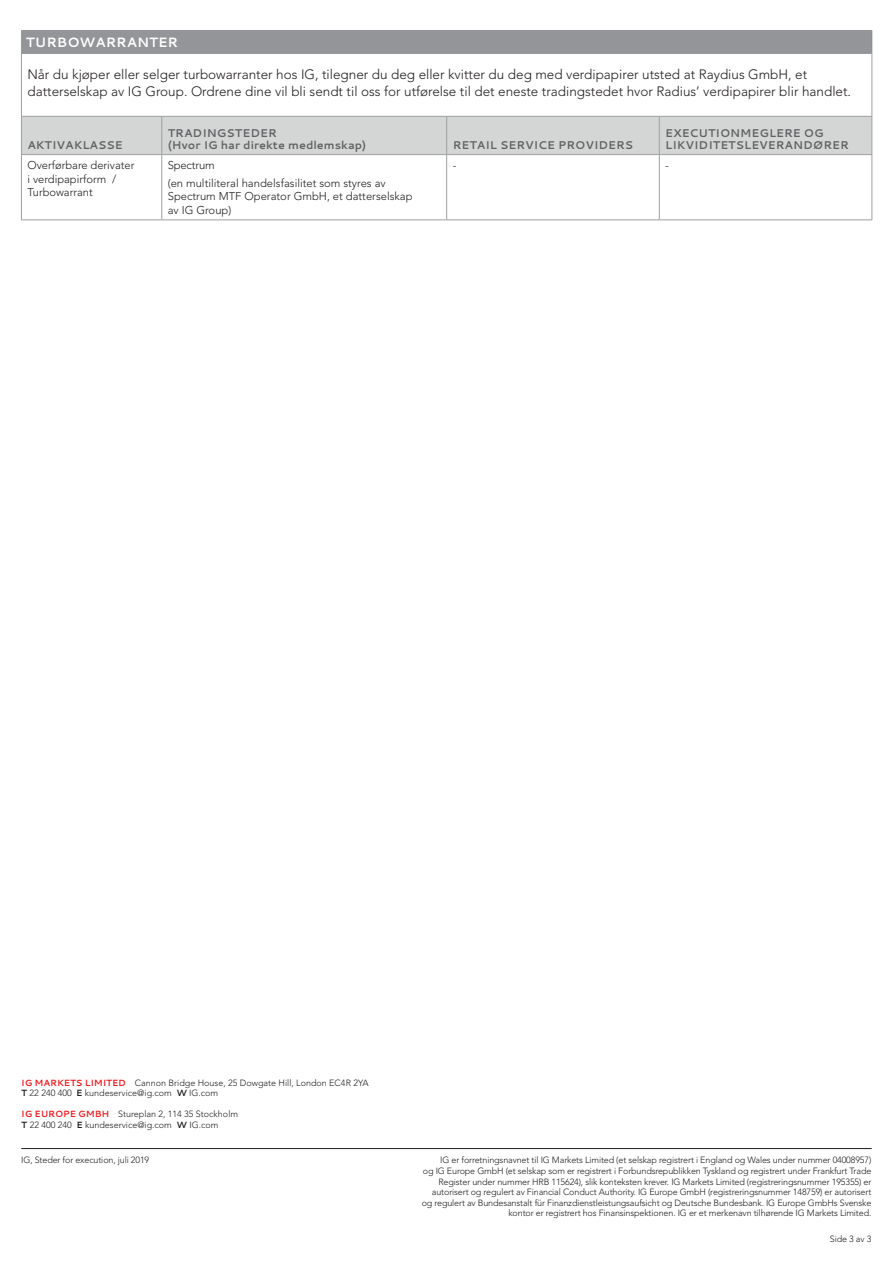
<style>
.page{position:relative;width:893px;height:1263px;background:#fff}
.page>*{position:absolute;margin:0;border:0;box-sizing:border-box;transform-origin:0 0}
.t1{font:300 13.5px/16.5px "Avenir LT Std";color:#231f20}
.t2{font:700 13.5px "Cantarell";color:#fff}
.t3{font:300 11.25px/13.5px "Avenir LT Std";color:#231f20}
.t4{font:700 11.25px/12px "Cantarell";color:#636366}
.t5{font:300 9px/10.5px "Avenir LT Std";letter-spacing:-.015em;color:#231f20}
.s1{font-family:"Cantarell";font-weight:700;color:#ee1d23}
.s2{font-family:"Cantarell";font-weight:700}
</style>
<div class="page">
<hr style="left:21px;top:1148px;width:851px;height:1px;background:#231f20">
<div style="left:22px;top:117px;width:850px;height:37px;background:#d4d6d5"></div>
<svg style="left:22px;top:155px;width:850px;height:65px"></svg>
<hr style="left:21px;top:30px;width:141px;height:1px;background:#9d9fa2">
<svg style="left:21px;top:31px;width:1px;height:21px"></svg>
<svg style="left:872px;top:31px;width:1px;height:21px"></svg>
<hr style="left:21px;top:52px;width:141px;height:1px;background:#9d9fa2">
<hr style="left:21px;top:53px;width:1px;height:63px;background:#9d9fa2">
<hr style="left:872px;top:53px;width:1px;height:63px;background:#9d9fa2">
<hr style="left:21px;top:116px;width:141px;height:1px;background:#9d9fa2">
<hr style="left:21px;top:116px;width:1px;height:38px;background:#9d9fa2">
<hr style="left:162px;top:116px;width:285px;height:1px;background:#9d9fa2">
<hr style="left:162px;top:116px;width:1px;height:38px;background:#9d9fa2">
<hr style="left:447px;top:116px;width:212px;height:1px;background:#9d9fa2">
<hr style="left:446px;top:116px;width:1px;height:38px;background:#9d9fa2">
<hr style="left:659px;top:116px;width:213px;height:1px;background:#9d9fa2">
<hr style="left:659px;top:116px;width:1px;height:38px;background:#9d9fa2">
<hr style="left:872px;top:116px;width:1px;height:38px;background:#9d9fa2">
<hr style="left:21px;top:154px;width:141px;height:1px;background:#9d9fa2">
<hr style="left:21px;top:155px;width:1px;height:65px;background:#9d9fa2">
<hr style="left:162px;top:154px;width:285px;height:1px;background:#9d9fa2">
<hr style="left:162px;top:155px;width:1px;height:65px;background:#9d9fa2">
<hr style="left:447px;top:154px;width:212px;height:1px;background:#9d9fa2">
<hr style="left:446px;top:155px;width:1px;height:65px;background:#9d9fa2">
<hr style="left:659px;top:154px;width:213px;height:1px;background:#9d9fa2">
<hr style="left:659px;top:155px;width:1px;height:65px;background:#9d9fa2">
<hr style="left:872px;top:155px;width:1px;height:65px;background:#9d9fa2">
<hr style="left:21px;top:220px;width:141px;height:1px;background:#9d9fa2">
<hr style="left:162px;top:220px;width:285px;height:1px;background:#9d9fa2">
<hr style="left:447px;top:220px;width:212px;height:1px;background:#9d9fa2">
<hr style="left:659px;top:220px;width:213px;height:1px;background:#9d9fa2">
<div style="left:22px;top:30px;width:850px;height:24px;background:#939598"></div>
<h1 class="t2" style="left:26px;top:32px;width:154px">TURBOWARRANTER</h1>
<p class="t1" style="left:27px;top:66px;width:825px">Når du kjøper eller selger turbowarranter hos IG, tilegner du deg eller kvitter du deg med verdipapirer utsted at Raydius GmbH, et datterselskap av IG Group. Ordrene dine vil bli sendt til oss for utførelse til det eneste tradingstedet hvor Radius’ verdipapirer blir handlet.</p>
<p class="t4" style="left:27px;top:138px;width:97px">AKTIVAKLASSE</p>
<p class="t4" style="left:168px;top:126px;width:200px">TRADINGSTEDER<br>(Hvor IG har direkte medlemskap)</p>
<p class="t4" style="left:453px;top:138px;width:182px">RETAIL SERVICE PROVIDERS</p>
<p class="t4" style="left:665px;top:126px;width:185px">EXECUTIONMEGLERE OG<br>LIKVIDITETSLEVERANDØRER</p>
<p class="t3" style="left:27px;top:158px;width:109px">Overførbare derivater i verdipapirform /<br>Turbowarrant</p>
<p class="t3" style="left:168px;top:156px;width:219px;line-height:17.7px">Spectrum<br>(en multiliteral handelsfasilitet som styres av</p>
<p class="t3" style="left:168px;top:190px;width:246px">Spectrum MTF Operator GmbH, et datterselskap av IG Group)</p>
<p class="t3" style="left:453px;top:158px;width:5px">-</p>
<p class="t3" style="left:665px;top:158px;width:5px">-</p>
<p class="t5" style="left:21px;top:1077px;width:349px"><span class="s1">IG MARKETS LIMITED</span> Cannon Bridge House, 25 Dowgate Hill, London EC4R 2YA<br><span class="s2">T</span> 22 240 400 <span class="s2">E</span> kundeservice@ig.com <span class="s2">W</span> IG.com</p>
<p class="t5" style="left:21px;top:1109px;width:218px"><span class="s1">IG EUROPE GMBH</span> Stureplan 2, 114 35 Stockholm<br><span class="s2">T</span> 22 400 240 <span class="s2">E</span> kundeservice@ig.com <span class="s2">W</span> IG.com</p>
<p class="t5" style="left:21px;top:1155px;width:130px">IG, Steder for execution, juli 2019</p>
<p class="t5" style="left:422px;top:1155px;width:451px;text-align:right">IG er forretningsnavnet til IG Markets Limited (et selskap registrert i England og Wales under nummer 04008957)<br>og IG Europe GmbH (et selskap som er registrert i Forbundsrepublikken Tyskland og registrert under Frankfurt Trade Register under nummer HRB 115624), slik konteksten krever. IG Markets Limited (registreringsnummer 195355) er autorisert og regulert av Financial Conduct Authority. IG Europe GmbH (registreringsnummer 148759) er autorisert og regulert av Bundesanstalt für Finanzdienstleistungsaufsicht og Deutsche Bundesbank. IG Europe GmbHs Svenske kontor er registrert hos Finansinspektionen. IG er et merkenavn tilhørende IG Markets Limited.</p>
<p class="t5" style="left:830px;top:1233px;width:43px">Side 3 av 3</p>
</div>
